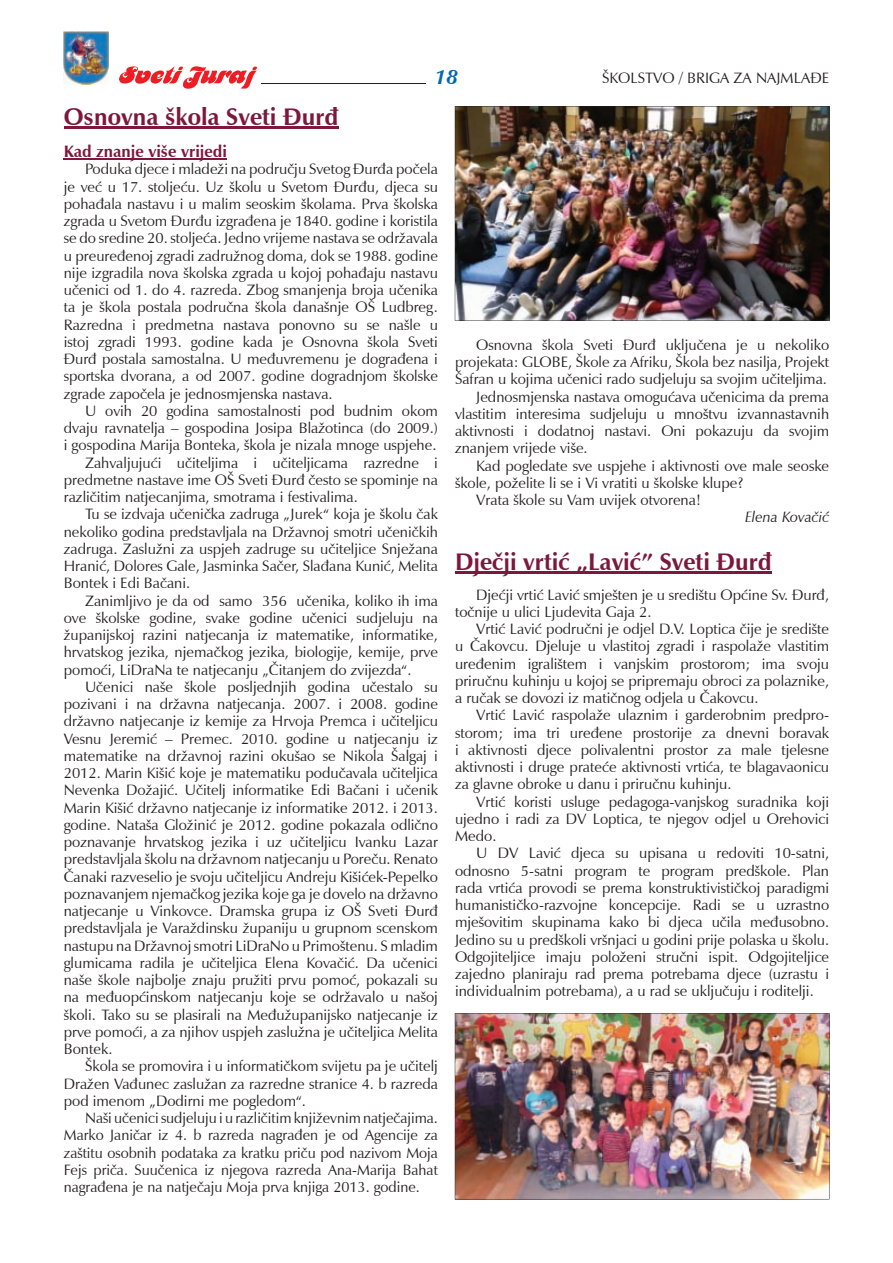
<style>
.page{position:relative;width:893px;height:1263px;background:#fff}
.page>*{position:absolute;margin:0;border:0;box-sizing:border-box;transform-origin:0 0}
.t1{font:700 24px "Zapf Humanist 601 BT";color:#7c173e}
.t2{font:italic 700 21px "Zapf Humanist 601 BT";color:#0166b3}
.t3{font:700 16.5px "Zapf Humanist 601 BT";color:#7c173e}
.t4{font:15px/17.2px "Zapf Humanist 601 BT";color:#231f20;text-align:justify}
.t5{font:italic 15px "Zapf Humanist 601 BT";color:#231f20}
</style>
<div class="page">
<img style="left:64px;top:32px;width:44px;height:53px">
<hr style="left:262px;top:84px;width:164px;height:1px;background:#231f20">
<svg style="left:119px;top:66px;width:138px;height:23px"></svg>
<hr style="left:64px;top:127px;width:274px;height:2px;background:#7c173e">
<hr style="left:64px;top:159px;width:163px;height:1px;background:#7c173e">
<img style="left:455px;top:106px;width:374px;height:215px">
<img style="left:455px;top:1013px;width:374px;height:186px">
<hr style="left:455px;top:572px;width:317px;height:2px;background:#7c173e">
<h2 class="t2" style="left:435px;top:64px;width:25px">18</h2>
<p class="t4" style="left:602px;top:70px;width:228px">ŠKOLSTVO / BRIGA ZA NAJMLAĐE</p>
<h1 class="t1" style="left:64px;top:101px;width:276px">Osnovna škola Sveti Đurđ</h1>
<p class="t3" style="left:64px;top:141px;width:165px">Kad znanje više vrijedi</p>
<p class="t4" style="left:64px;top:161px;width:376px;text-indent:21px">Poduka djece i mladeži na području Svetog Đurđa počela je već u 17. stoljeću. Uz školu u Svetom Đurđu, djeca su pohađala nastavu i u malim seoskim školama. Prva školska zgrada u Svetom Đurđu izgrađena je 1840. godine i koristila se do sredine 20. stoljeća. Jedno vrijeme nastava se održavala u preuređenoj zgradi zadružnog doma, dok se 1988. godine nije izgradila nova školska zgrada u kojoj pohađaju nastavu učenici od 1. do 4. razreda. Zbog smanjenja broja učenika ta je škola postala područna škola današnje OŠ Ludbreg.<br>Razredna i predmetna nastava ponovno su se našle u istoj zgradi 1993. godine kada je Osnovna škola Sveti Đurđ postala samostalna. U međuvremenu je dograđena i sportska dvorana, a od 2007. godine dogradnjom školske zgrade započela je jednosmjenska nastava.</p>
<p class="t4" style="left:85px;top:402px;width:354px">U ovih 20 godina samostalnosti pod budnim okom</p>
<p class="t4" style="left:64px;top:419px;width:376px">dvaju ravnatelja – gospodina Josipa Blažotinca (do 2009.)</p>
<p class="t4" style="left:64px;top:437px;width:374px">i gospodina Marija Bonteka, škola je nizala mnoge uspjehe.</p>
<p class="t4" style="left:85px;top:454px;width:354px">Zahvaljujući učiteljima i učiteljicama razredne i</p>
<p class="t4" style="left:64px;top:471px;width:376px">predmetne nastave ime OŠ Sveti Đurđ često se spominje na</p>
<p class="t4" style="left:64px;top:488px;width:296px">različitim natjecanjima, smotrama i festivalima.</p>
<p class="t4" style="left:85px;top:506px;width:354px">Tu se izdvaja učenička zadruga „Jurek“ koja je školu čak</p>
<p class="t4" style="left:64px;top:523px;width:376px">nekoliko godina predstavljala na Državnoj smotri učeničkih</p>
<p class="t4" style="left:64px;top:540px;width:376px">zadruga. Zaslužni za uspjeh zadruge su učiteljice Snježana</p>
<p class="t4" style="left:64px;top:557px;width:376px">Hranić, Dolores Gale, Jasminka Sačer, Slađana Kunić, Melita</p>
<p class="t4" style="left:64px;top:575px;width:128px">Bontek i Edi Bačani.</p>
<p class="t4" style="left:85px;top:592px;width:354px">Zanimljivo je da od samo 356 učenika, koliko ih ima</p>
<p class="t4" style="left:64px;top:609px;width:376px">ove školske godine, svake godine učenici sudjeluju na</p>
<p class="t4" style="left:64px;top:626px;width:376px">županijskoj razini natjecanja iz matematike, informatike,</p>
<p class="t4" style="left:64px;top:644px;width:376px">hrvatskog jezika, njemačkog jezika, biologije, kemije, prve</p>
<p class="t4" style="left:64px;top:661px;width:349px">pomoći, LiDraNa te natjecanju „Čitanjem do zvijezda“.</p>
<p class="t4" style="left:85px;top:678px;width:354px">Učenici naše škole posljednjih godina učestalo su</p>
<p class="t4" style="left:64px;top:695px;width:376px">pozivani i na državna natjecanja. 2007. i 2008. godine</p>
<p class="t4" style="left:64px;top:713px;width:376px">državno natjecanje iz kemije za Hrvoja Premca i učiteljicu</p>
<p class="t4" style="left:64px;top:730px;width:376px">Vesnu Jeremić – Premec. 2010. godine u natjecanju iz</p>
<p class="t4" style="left:64px;top:747px;width:376px">matematike na državnoj razini okušao se Nikola Šalgaj i</p>
<p class="t4" style="left:64px;top:764px;width:376px">2012. Marin Kišić koje je matematiku podučavala učiteljica</p>
<p class="t4" style="left:64px;top:782px;width:376px">Nevenka Dožajić. Učitelj informatike Edi Bačani i učenik</p>
<p class="t4" style="left:64px;top:799px;width:376px">Marin Kišić državno natjecanje iz informatike 2012. i 2013.</p>
<p class="t4" style="left:64px;top:816px;width:376px">godine. Nataša Gložinić je 2012. godine pokazala odlično</p>
<p class="t4" style="left:64px;top:833px;width:376px">poznavanje hrvatskog jezika i uz učiteljicu Ivanku Lazar</p>
<p class="t4" style="left:64px;top:851px;width:376px">predstavljala školu na državnom natjecanju u Poreču. Renato</p>
<p class="t4" style="left:64px;top:868px;width:376px">Čanaki razveselio je svoju učiteljicu Andreju Kišićek-Pepelko</p>
<p class="t4" style="left:64px;top:885px;width:376px">poznavanjem njemačkog jezika koje ga je dovelo na državno</p>
<p class="t4" style="left:64px;top:902px;width:376px">natjecanje u Vinkovce. Dramska grupa iz OŠ Sveti Đurđ</p>
<p class="t4" style="left:64px;top:920px;width:376px">predstavljala je Varaždinsku županiju u grupnom scenskom</p>
<p class="t4" style="left:64px;top:937px;width:376px">nastupu na Državnoj smotri LiDraNo u Primoštenu. S mladim</p>
<p class="t4" style="left:64px;top:954px;width:376px">glumicama radila je učiteljica Elena Kovačić. Da učenici</p>
<p class="t4" style="left:64px;top:971px;width:376px">naše škole najbolje znaju pružiti prvu pomoć, pokazali su</p>
<p class="t4" style="left:64px;top:989px;width:376px">na međuopćinskom natjecanju koje se održavalo u našoj</p>
<p class="t4" style="left:64px;top:1006px;width:376px">školi. Tako su se plasirali na Međužupanijsko natjecanje iz</p>
<p class="t4" style="left:64px;top:1023px;width:376px">prve pomoći, a za njihov uspjeh zaslužna je učiteljica Melita</p>
<p class="t4" style="left:64px;top:1040px;width:50px">Bontek.</p>
<p class="t4" style="left:85px;top:1058px;width:354px">Škola se promovira i u informatičkom svijetu pa je učitelj</p>
<p class="t4" style="left:64px;top:1075px;width:376px">Dražen Vađunec zaslužan za razredne stranice 4. b razreda</p>
<p class="t4" style="left:64px;top:1092px;width:244px">pod imenom „Dodirni me pogledom“.</p>
<p class="t4" style="left:85px;top:1109px;width:354px">Naši učenici sudjeluju i u različitim književnim natječajima.</p>
<p class="t4" style="left:64px;top:1127px;width:376px">Marko Janičar iz 4. b razreda nagrađen je od Agencije za</p>
<p class="t4" style="left:64px;top:1144px;width:376px">zaštitu osobnih podataka za kratku priču pod nazivom Moja</p>
<p class="t4" style="left:64px;top:1161px;width:376px">Fejs priča. Suučenica iz njegova razreda Ana-Marija Bahat</p>
<p class="t4" style="left:64px;top:1178px;width:358px">nagrađena je na natječaju Moja prva knjiga 2013. godine.</p>
<p class="t4" style="left:476px;top:336px;width:354px">Osnovna škola Sveti Đurđ uključena je u nekoliko</p>
<p class="t4" style="left:455px;top:353px;width:376px">projekata: GLOBE, Škole za Afriku, Škola bez nasilja, Projekt</p>
<p class="t4" style="left:455px;top:370px;width:373px">Šafran u kojima učenici rado sudjeluju sa svojim učiteljima.</p>
<p class="t4" style="left:476px;top:388px;width:354px">Jednosmjenska nastava omogućava učenicima da prema</p>
<p class="t4" style="left:455px;top:405px;width:376px">vlastitim interesima sudjeluju u mnoštvu izvannastavnih</p>
<p class="t4" style="left:455px;top:422px;width:376px">aktivnosti i dodatnoj nastavi. Oni pokazuju da svojim</p>
<p class="t4" style="left:455px;top:439px;width:134px">znanjem vrijede više.</p>
<p class="t4" style="left:476px;top:457px;width:354px">Kad pogledate sve uspjehe i aktivnosti ove male seoske</p>
<p class="t4" style="left:455px;top:474px;width:290px">škole, poželite li se i Vi vratiti u školske klupe?</p>
<p class="t4" style="left:476px;top:491px;width:226px">Vrata škole su Vam uvijek otvorena!</p>
<p class="t5" style="left:745px;top:508px;width:86px">Elena Kovačić</p>
<h1 class="t1" style="left:455px;top:546px;width:318px">Dječji vrtić „Lavić” Sveti Đurđ</h1>
<p class="t4" style="left:455px;top:586px;width:376px;text-indent:21px">Djećji vrtić Lavić smješten je u središtu Općine Sv. Đurđ, točnije u ulici Ljudevita Gaja 2.</p>
<p class="t4" style="left:455px;top:620px;width:376px;text-indent:21px">Vrtić Lavić područni je odjel D.V. Loptica čije je središte u Čakovcu. Djeluje u vlastitoj zgradi i raspolaže vlastitim uređenim igralištem i vanjskim prostorom; ima svoju priručnu kuhinju u kojoj se pripremaju obroci za polaznike, a ručak se dovozi iz matičnog odjela u Čakovcu.</p>
<p class="t4" style="left:455px;top:707px;width:376px;text-indent:21px">Vrtić Lavić raspolaže ulaznim i garderobnim predpro&shy;storom; ima tri uređene prostorije za dnevni boravak i aktivnosti djece polivalentni prostor za male tjelesne aktivnosti i druge prateće aktivnosti vrtića, te blagavaonicu za glavne obroke u danu i priručnu kuhinju.</p>
<p class="t4" style="left:455px;top:793px;width:376px;text-indent:21px">Vrtić koristi usluge pedagoga-vanjskog suradnika koji ujedno i radi za DV Loptica, te njegov odjel u Orehovici Medo.</p>
<p class="t4" style="left:455px;top:845px;width:376px;text-indent:21px">U DV Lavić djeca su upisana u redoviti 10-satni, odnosno 5-satni program te program predškole. Plan rada vrtića provodi se prema konstruktivističkoj paradigmi humanističko-razvojne koncepcije. Radi se u uzrastno mješovitim skupinama kako bi djeca učila međusobno.<br>Jedino su u predškoli vršnjaci u godini prije polaska u školu.<br>Odgojiteljice imaju položeni stručni ispit. Odgojiteljice zajedno planiraju rad prema potrebama djece (uzrastu i individualnim potrebama), a u rad se uključuju i roditelji.</p>
</div>
